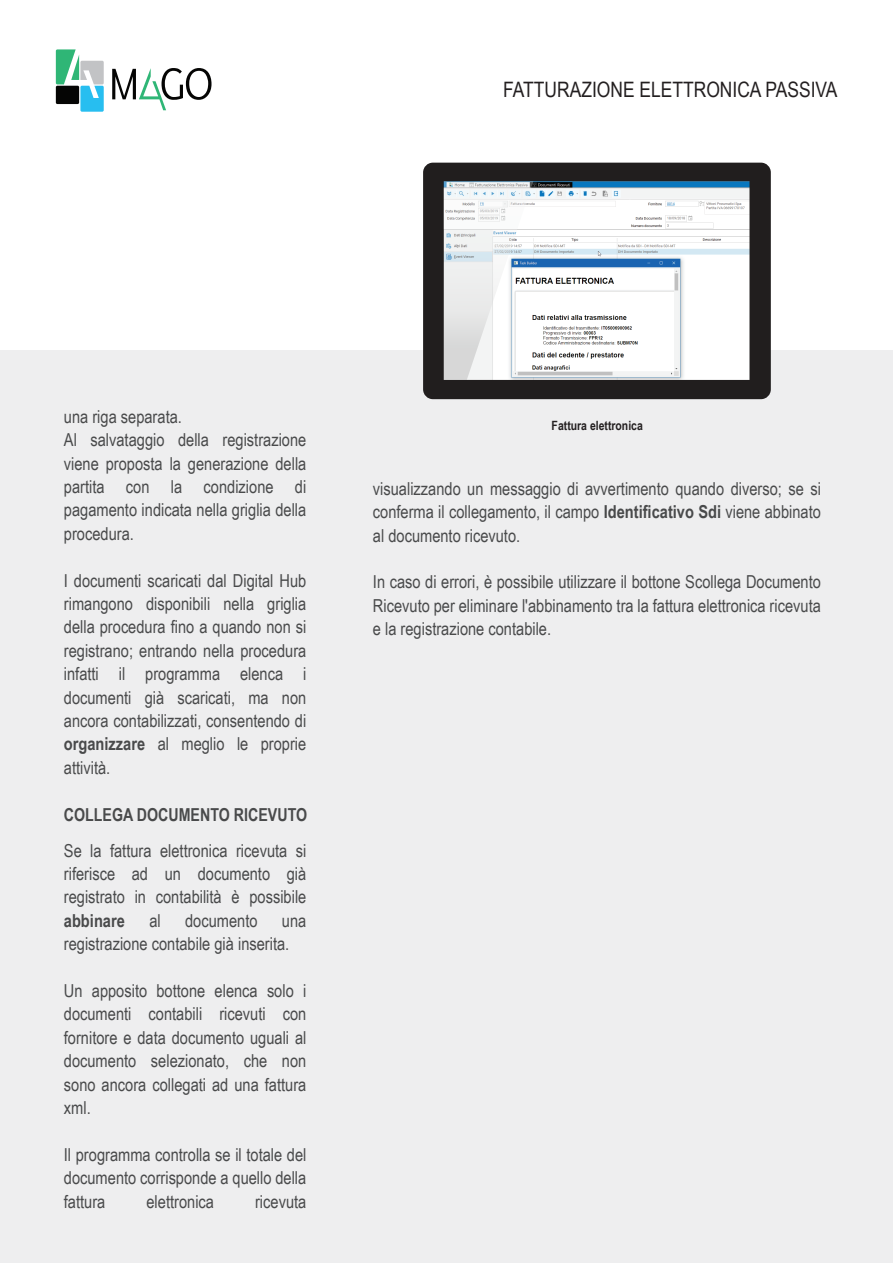
<style>
.page{position:relative;width:893px;height:1263px;background:#fff}
.page>*{position:absolute;margin:0;border:0;box-sizing:border-box;transform-origin:0 0}
.t1{font:21.3px "Arial Narrow";color:#231f20}
.t2{font:17.85px/23.4px "Arial Narrow";color:#494a4b;text-align:justify}
.t3{font:700 17.85px "Arial Narrow";color:#494a4b}
.t4{font:700 12.75px "Arial Narrow";color:#231f20}
.s1{font-weight:700}
</style>
<div class="page">
<svg style="left:112px;top:68px;width:100px;height:42px"></svg>
<svg style="left:56px;top:49px;width:48px;height:63px"></svg>
<div style="left:0;top:350px;width:893px;height:913px;background:#eeeeef"></div>
<svg style="left:423px;top:163px;width:348px;height:236px"></svg>
<p class="t1" style="left:503px;top:74px;width:336px">FATTURAZIONE ELETTRONICA PASSIVA</p>
<p class="t2" style="left:64px;top:404px;width:244px;text-align:left">una riga separata.<br>Al salvataggio della registrazione viene proposta la generazione della partita con la condizione di pagamento indicata nella griglia della procedura.</p>
<p class="t2" style="left:64px;top:568px;width:244px">I documenti scaricati dal Digital Hub rimangono disponibili nella griglia della procedura fino a quando non si registrano; entrando nella procedura infatti il programma elenca i documenti già scaricati, ma non ancora contabilizzati, consentendo di <span class="s1">organizzare</span> al meglio le proprie attività.</p>
<p class="t3" style="left:64px;top:801px;width:245px">COLLEGA DOCUMENTO RICEVUTO</p>
<p class="t2" style="left:64px;top:838px;width:244px">Se la fattura elettronica ricevuta si riferisce ad un documento già registrato in contabilità è possibile</p>
<p class="t3" style="left:64px;top:907px;width:63px">abbinare</p>
<p class="t2" style="left:149px;top:908px;width:13px">al</p>
<p class="t2" style="left:185px;top:908px;width:74px">documento</p>
<p class="t2" style="left:64px;top:908px;width:244px;text-indent:218px">una registrazione contabile già inserita.</p>
<p class="t2" style="left:64px;top:978px;width:244px">Un apposito bottone elenca solo i documenti contabili ricevuti con fornitore e data documento uguali al documento selezionato, che non sono ancora collegati ad una fattura xml.</p>
<p class="t2" style="left:64px;top:1142px;width:244px">Il programma controlla se il totale del documento corrisponde a quello della fattura</p>
<p class="t2" style="left:146px;top:1189px;width:69px">elettronica</p>
<p class="t2" style="left:255px;top:1189px;width:53px">ricevuta</p>
<p class="t4" style="left:552px;top:415px;width:93px">Fattura elettronica</p>
<p class="t2" style="left:373px;top:476px;width:449px">visualizzando un messaggio di avvertimento quando diverso; se si conferma il collegamento, il campo <span class="s1">Identificativo Sdi</span> viene abbinato al documento ricevuto.</p>
<p class="t2" style="left:373px;top:570px;width:449px">In caso di errori, è possibile utilizzare il bottone Scollega Documento Ricevuto per eliminare l'abbinamento tra la fattura elettronica ricevuta e la registrazione contabile.</p>
</div>
